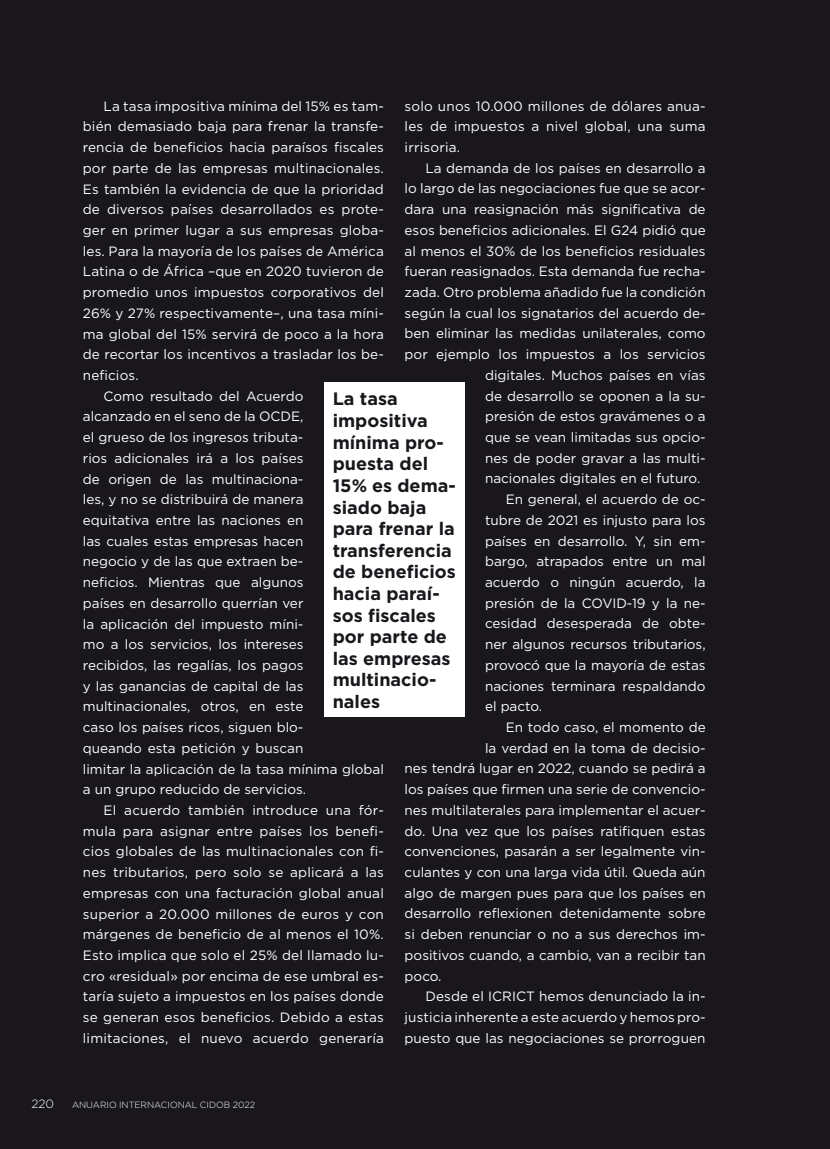
<style>
.page{position:relative;width:830px;height:1149px;background:#fff}
.page>*{position:absolute;margin:0;border:0;box-sizing:border-box;transform-origin:0 0}
.t1{font:700 18px/21.6px "Gotham";color:#1a171c}
.t2{font:13.5px/20.7px "Gotham";color:#fff;text-align:justify}
.t3{font:300 12px "Gotham";color:#fff}
.t4{font:300 9px "Gotham";color:#fff}
</style>
<div class="page">
<div style="left:0;top:0;width:829px;height:1148px;background:#1a171c"></div>
<div style="left:324px;top:382px;width:140px;height:334px;background:#fff"></div>
<p class="t2" style="left:404px;top:95px;width:302px">solo unos 10.000 millones de dólares anua&shy;les de impuestos a nivel global, una suma irrisoria.</p>
<p class="t2" style="left:425px;top:157px;width:282px">La demanda de los países en desarrollo a</p>
<p class="t2" style="left:404px;top:178px;width:302px">lo largo de las negociaciones fue que se acor-</p>
<p class="t2" style="left:404px;top:199px;width:302px">dara una reasignación más significativa de</p>
<p class="t2" style="left:404px;top:219px;width:302px">esos beneficios adicionales. El G24 pidió que</p>
<p class="t2" style="left:404px;top:240px;width:302px">al menos el 30% de los beneficios residuales</p>
<p class="t2" style="left:404px;top:261px;width:302px">fueran reasignados. Esta demanda fue recha-</p>
<p class="t2" style="left:404px;top:281px;width:302px">zada. Otro problema añadido fue la condición</p>
<p class="t2" style="left:404px;top:302px;width:302px">según la cual los signatarios del acuerdo de-</p>
<p class="t2" style="left:404px;top:323px;width:302px">ben eliminar las medidas unilaterales, como</p>
<p class="t2" style="left:404px;top:343px;width:302px">por ejemplo los impuestos a los servicios</p>
<p class="t2" style="left:485px;top:364px;width:222px">digitales. Muchos países en vías</p>
<p class="t2" style="left:485px;top:385px;width:222px">de desarrollo se oponen a la su-</p>
<p class="t2" style="left:485px;top:406px;width:222px">presión de estos gravámenes o a</p>
<p class="t2" style="left:485px;top:426px;width:222px">que se vean limitadas sus opcio-</p>
<p class="t2" style="left:485px;top:447px;width:222px">nes de poder gravar a las multi-</p>
<p class="t2" style="left:485px;top:468px;width:217px">nacionales digitales en el futuro.</p>
<p class="t2" style="left:505px;top:488px;width:201px">En general, el acuerdo de oc-</p>
<p class="t2" style="left:485px;top:509px;width:222px">tubre de 2021 es injusto para los</p>
<p class="t2" style="left:485px;top:530px;width:222px">países en desarrollo. Y, sin em-</p>
<p class="t2" style="left:485px;top:550px;width:222px">bargo, atrapados entre un mal</p>
<p class="t2" style="left:485px;top:571px;width:222px">acuerdo o ningún acuerdo, la</p>
<p class="t2" style="left:485px;top:592px;width:222px">presión de la COVID-19 y la ne-</p>
<p class="t2" style="left:485px;top:612px;width:222px">cesidad desesperada de obte-</p>
<p class="t2" style="left:485px;top:633px;width:222px">ner algunos recursos tributarios,</p>
<p class="t2" style="left:485px;top:654px;width:222px">provocó que la mayoría de estas</p>
<p class="t2" style="left:485px;top:675px;width:222px">naciones terminara respaldando</p>
<p class="t2" style="left:485px;top:695px;width:59px">el pacto.</p>
<p class="t2" style="left:505px;top:716px;width:201px">En todo caso, el momento de</p>
<p class="t2" style="left:485px;top:737px;width:222px">la verdad en la toma de decisio-</p>
<p class="t2" style="left:404px;top:757px;width:302px">nes tendrá lugar en 2022, cuando se pedirá a</p>
<p class="t2" style="left:404px;top:778px;width:302px">los países que firmen una serie de convencio-</p>
<p class="t2" style="left:404px;top:799px;width:302px">nes multilaterales para implementar el acuer-</p>
<p class="t2" style="left:404px;top:819px;width:302px">do. Una vez que los países ratifiquen estas</p>
<p class="t2" style="left:404px;top:840px;width:302px">convenciones, pasarán a ser legalmente vin-</p>
<p class="t2" style="left:404px;top:861px;width:302px">culantes y con una larga vida útil. Queda aún</p>
<p class="t2" style="left:404px;top:882px;width:302px">algo de margen pues para que los países en</p>
<p class="t2" style="left:404px;top:902px;width:302px">desarrollo reflexionen detenidamente sobre</p>
<p class="t2" style="left:404px;top:923px;width:302px">si deben renunciar o no a sus derechos im-</p>
<p class="t2" style="left:404px;top:944px;width:302px">positivos cuando, a cambio, van a recibir tan</p>
<p class="t2" style="left:404px;top:964px;width:38px">poco.</p>
<p class="t2" style="left:425px;top:985px;width:282px">Desde el ICRICT hemos denunciado la in-</p>
<p class="t2" style="left:404px;top:1006px;width:302px">justicia inherente a este acuerdo y hemos pro-</p>
<p class="t2" style="left:404px;top:1026px;width:302px">puesto que las negociaciones se prorroguen</p>
<p class="t2" style="left:103px;top:95px;width:282px">La tasa impositiva mínima del 15% es tam-</p>
<p class="t2" style="left:83px;top:116px;width:302px">bién demasiado baja para frenar la transfe-</p>
<p class="t2" style="left:83px;top:137px;width:302px">rencia de beneficios hacia paraísos fiscales</p>
<p class="t2" style="left:83px;top:157px;width:302px">por parte de las empresas multinacionales.</p>
<p class="t2" style="left:83px;top:178px;width:302px">Es también la evidencia de que la prioridad</p>
<p class="t2" style="left:83px;top:199px;width:302px">de diversos países desarrollados es prote-</p>
<p class="t2" style="left:83px;top:219px;width:302px">ger en primer lugar a sus empresas globa-</p>
<p class="t2" style="left:83px;top:240px;width:302px">les. Para la mayoría de los países de América</p>
<p class="t2" style="left:83px;top:261px;width:302px">Latina o de África –que en 2020 tuvieron de</p>
<p class="t2" style="left:83px;top:282px;width:302px">promedio unos impuestos corporativos del</p>
<p class="t2" style="left:83px;top:302px;width:302px">26% y 27% respectivamente–, una tasa míni-</p>
<p class="t2" style="left:83px;top:323px;width:302px">ma global del 15% servirá de poco a la hora</p>
<p class="t2" style="left:83px;top:344px;width:302px">de recortar los incentivos a trasladar los be-</p>
<p class="t2" style="left:83px;top:364px;width:57px">neficios.</p>
<p class="t2" style="left:103px;top:385px;width:201px">Como resultado del Acuerdo</p>
<p class="t2" style="left:83px;top:406px;width:222px">alcanzado en el seno de la OCDE,</p>
<p class="t2" style="left:83px;top:426px;width:222px">el grueso de los ingresos tributa-</p>
<p class="t2" style="left:83px;top:447px;width:222px">rios adicionales irá a los países</p>
<p class="t2" style="left:83px;top:468px;width:222px">de origen de las multinaciona-</p>
<p class="t2" style="left:83px;top:488px;width:222px">les, y no se distribuirá de manera</p>
<p class="t2" style="left:83px;top:509px;width:222px">equitativa entre las naciones en</p>
<p class="t2" style="left:83px;top:530px;width:222px">las cuales estas empresas hacen</p>
<p class="t2" style="left:83px;top:551px;width:222px">negocio y de las que extraen be-</p>
<p class="t2" style="left:83px;top:571px;width:222px">neficios. Mientras que algunos</p>
<p class="t2" style="left:83px;top:592px;width:222px">países en desarrollo querrían ver</p>
<p class="t2" style="left:83px;top:613px;width:222px">la aplicación del impuesto míni-</p>
<p class="t2" style="left:83px;top:633px;width:222px">mo a los servicios, los intereses</p>
<p class="t2" style="left:83px;top:654px;width:222px">recibidos, las regalías, los pagos</p>
<p class="t2" style="left:83px;top:675px;width:222px">y las ganancias de capital de las</p>
<p class="t2" style="left:83px;top:695px;width:222px">multinacionales, otros, en este</p>
<p class="t2" style="left:83px;top:716px;width:222px">caso los países ricos, siguen blo-</p>
<p class="t2" style="left:83px;top:737px;width:222px">queando esta petición y buscan</p>
<p class="t2" style="left:83px;top:758px;width:302px">limitar la aplicación de la tasa mínima global</p>
<p class="t2" style="left:83px;top:778px;width:225px">a un grupo reducido de servicios.</p>
<p class="t2" style="left:103px;top:799px;width:282px">El acuerdo también introduce una fór-</p>
<p class="t2" style="left:83px;top:820px;width:302px">mula para asignar entre países los benefi-</p>
<p class="t2" style="left:83px;top:840px;width:302px">cios globales de las multinacionales con fi-</p>
<p class="t2" style="left:83px;top:861px;width:302px">nes tributarios, pero solo se aplicará a las</p>
<p class="t2" style="left:83px;top:882px;width:302px">empresas con una facturación global anual</p>
<p class="t2" style="left:83px;top:902px;width:302px">superior a 20.000 millones de euros y con</p>
<p class="t2" style="left:83px;top:923px;width:302px">márgenes de beneficio de al menos el 10%.</p>
<p class="t2" style="left:83px;top:944px;width:302px">Esto implica que solo el 25% del llamado lu-</p>
<p class="t2" style="left:83px;top:964px;width:302px">cro «residual» por encima de ese umbral es-</p>
<p class="t2" style="left:83px;top:985px;width:302px">taría sujeto a impuestos en los países donde</p>
<p class="t2" style="left:83px;top:1006px;width:302px">se generan esos beneficios. Debido a estas</p>
<p class="t2" style="left:83px;top:1027px;width:302px">limitaciones, el nuevo acuerdo generaría</p>
<h1 class="t1" style="left:332px;top:388px;width:125px">La tasa impositiva mínima pro&shy;puesta del<br>15% es dema&shy;siado baja para frenar la transferencia de beneficios hacia paraí&shy;sos fiscales por parte de las empresas multinacio&shy;nales</h1>
<p class="t3" style="left:31px;top:1095px;width:24px">220</p>
<p class="t4" style="left:72px;top:1098px;width:184px">ANUARIO INTERNACIONAL CIDOB 2022</p>
</div>
